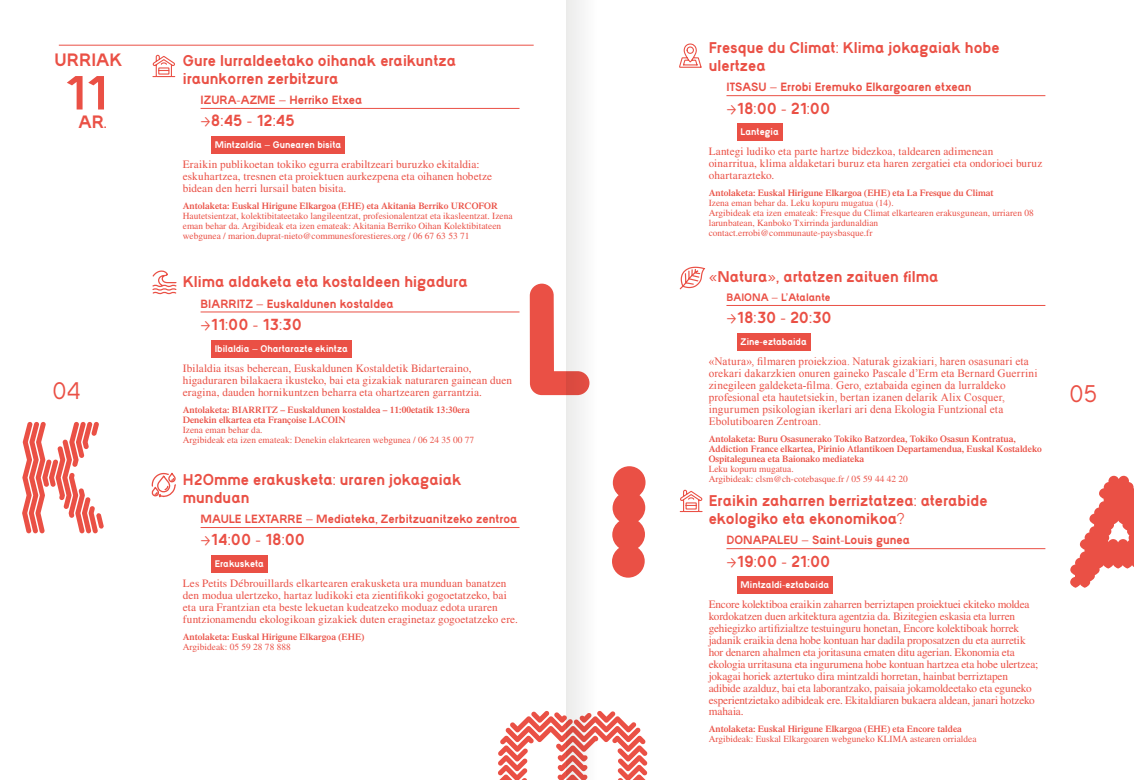
<style>
.page{position:relative;width:1134px;height:780px;background:#fff}
.page>*{position:absolute;margin:0;border:0;box-sizing:border-box;transform-origin:0 0}
.t1{font:700 50px "Cambium BO Straight";color:#ea5045}
.t2{font:25px "Cambium BO Straight";color:#ea5045}
.t3{font:700 18.75px "Cambium BO Straight";color:#ea5045}
.t4{font:700 16.62px "Cambium BO Straight";color:#ea5045}
.t5{font:700 16.25px/17.5px "Cambium BO Straight";color:#ea5045}
.t6{font:700 12.5px "Cambium BO Straight";color:#ea5045}
.t7{font:11.25px/11.9px "Times LT Std";color:#ea5045}
.t8{font:11.25px/11.9px "Times New Roman";letter-spacing:.015em;color:#ea5045}
.t9{font:700 11.25px "Cambium BO Straight";color:#ea5045}
.t10{font:700 10px "Cambium BO Straight";color:#fff}
.t11{font:9.38px/10px "Times LT Std";color:#ea5045}
.t12{font:600 9.38px/10px "Times LT Std";color:#ea5045}
</style>
<div class="page">
<hr style="left:201px;top:108px;width:318px;height:1px;background:#ea5045">
<div style="left:211px;top:137px;width:134px;height:17px;background:#ea5045"></div>
<hr style="left:201px;top:312px;width:318px;height:1px;background:#ea5045">
<div style="left:211px;top:340px;width:140px;height:17px;background:#ea5045"></div>
<hr style="left:201px;top:527px;width:318px;height:1px;background:#ea5045">
<div style="left:211px;top:555px;width:57px;height:18px;background:#ea5045"></div>
<svg style="left:152px;top:54px;width:24px;height:24px"></svg>
<svg style="left:152px;top:270px;width:25px;height:25px"></svg>
<svg style="left:151px;top:472px;width:25px;height:26px"></svg>
<hr style="left:726px;top:95px;width:319px;height:1px;background:#ea5045">
<div style="left:737px;top:124px;width:45px;height:17px;background:#ea5045"></div>
<hr style="left:726px;top:305px;width:319px;height:1px;background:#ea5045">
<div style="left:737px;top:334px;width:73px;height:17px;background:#ea5045"></div>
<hr style="left:726px;top:548px;width:319px;height:1px;background:#ea5045">
<div style="left:737px;top:577px;width:96px;height:17px;background:#ea5045"></div>
<svg style="left:680px;top:43px;width:22px;height:25px"></svg>
<svg style="left:680px;top:266px;width:26px;height:24px"></svg>
<svg style="left:680px;top:489px;width:23px;height:23px"></svg>
<svg style="left:22px;top:421px;width:82px;height:112px"></svg>
<svg style="left:529px;top:283px;width:38px;height:112px"></svg>
<svg style="left:498px;top:710px;width:69px;height:70px"></svg>
<svg style="left:1070px;top:476px;width:64px;height:111px"></svg>
<hr style="left:59px;top:45px;width:475px;height:1px;background:#ea5045">
<svg style="left:567px;top:0;width:113px;height:780px"></svg>
<h3 class="t3" style="left:55px;top:48px;width:69px">URRIAK</h3>
<h1 class="t1" style="left:65px;top:62px;width:44px">11</h1>
<h3 class="t3" style="left:78px;top:110px;width:30px">AR.</h3>
<h2 class="t2" style="left:52px;top:378px;width:31px">04</h2>
<h3 class="t5" style="left:183px;top:52px;width:275px">Gure lurraldeetako oihanak eraikuntza iraunkorren zerbitzura</h3>
<p class="t6" style="left:201px;top:92px;width:163px">IZURA-AZME – Herriko Etxea</p>
<h3 class="t4" style="left:201px;top:111px;width:96px">&gt;8:45 - 12:45</h3>
<p class="t10" style="left:215px;top:139px;width:128px">Mintzaldia – Gunearen bisita</p>
<p class="t7" style="left:183px;top:158px;width:311px">Eraikin publikoetan tokiko egurra erabiltzeari buruzko ekitaldia: eskuhartzea, tresnen eta proiektuen aurkezpena eta oihanen hobetze bidean den herri lursail baten bisita.</p>
<p class="t12" style="left:183px;top:201px;width:316px">Antolaketa: Euskal Hirigune Elkargoa (EHE) eta Akitania Berriko URCOFOR</p>
<p class="t11" style="left:183px;top:211px;width:331px">Hautetsientzat, kolektibitateetako langileentzat, profesionalentzat eta ikasleentzat. Izena eman behar da. Argibideak eta izen emateak: Akitania Berriko Oihan Kolektibitateen webgunea / marion.duprat-nieto@communesforestieres.org / 06 67 63 53 71</p>
<h3 class="t5" style="left:183px;top:273px;width:286px">Klima aldaketa eta kostaldeen higadura</h3>
<p class="t6" style="left:201px;top:296px;width:195px">BIARRITZ – Euskaldunen kostaldea</p>
<h3 class="t4" style="left:201px;top:314px;width:103px">&gt;11:00 - 13:30</h3>
<p class="t10" style="left:215px;top:342px;width:135px">Ibilaldia – Ohartarazte ekintza</p>
<p class="t7" style="left:183px;top:362px;width:331px">Ibilaldia itsas beherean, Euskaldunen Kostaldetik Bidarteraino, higaduraren bilakaera ikusteko, bai eta gizakiak naturaren gainean duen eragina, dauden hornikuntzen beharra eta ohartzearen garrantzia.</p>
<p class="t12" style="left:183px;top:404px;width:289px">Antolaketa: BIARRITZ – Euskaldunen kostaldea – 11:00etatik 13:30era<br>Denekin elkartea eta Françoise LACOIN</p>
<p class="t11" style="left:183px;top:424px;width:293px">Izena eman behar da.<br>Argibideak eta izen emateak: Denekin elakrtearen webgunea / 06 24 35 00 77</p>
<h3 class="t5" style="left:183px;top:471px;width:280px">H2Omme erakusketa: uraren jokagaiak munduan</h3>
<p class="t6" style="left:201px;top:511px;width:318px">MAULE LEXTARRE – Mediateka, Zerbitzuanitzeko zentroa</p>
<h3 class="t4" style="left:201px;top:529px;width:106px">&gt;14:00 - 18:00</h3>
<p class="t10" style="left:215px;top:558px;width:51px">Erakusketa</p>
<p class="t7" style="left:183px;top:577px;width:336px">Les Petits Débrouillards elkartearen erakusketa ura munduan banatzen den modua ulertzeko, hartaz ludikoki eta zientifikoki gogoetatzeko, bai eta ura Frantzian eta beste lekuetan kudeatzeko moduaz edota uraren funtzionamendu ekologikoan gizakiek duten eraginetaz gogoetatzeko ere.</p>
<p class="t12" style="left:183px;top:631px;width:183px">Antolaketa: Euskal Hirigune Elkargoa (EHE)</p>
<p class="t11" style="left:183px;top:641px;width:109px">Argibideak: 05 59 28 78 888</p>
<h3 class="t5" style="left:709px;top:39px;width:292px">Fresque du Climat: Klima jokagaiak hobe ulertzea</h3>
<p class="t6" style="left:726px;top:79px;width:247px">ITSASU – Errobi Eremuko Elkargoaren etxean</p>
<h3 class="t4" style="left:726px;top:98px;width:105px">&gt;18:00 - 21:00</h3>
<p class="t10" style="left:741px;top:126px;width:40px">Lantegia</p>
<p class="t7" style="left:709px;top:146px;width:335px">Lantegi ludiko eta parte hartze bidezkoa, taldearen adimenean oinarritua, klima aldaketari buruz eta haren zergatiei eta ondorioei buruz ohartarazteko.</p>
<p class="t12" style="left:709px;top:188px;width:286px">Antolaketa: Euskal Hirigune Elkargoa (EHE) eta La Fresque du Climat</p>
<p class="t11" style="left:709px;top:198px;width:327px">Izena eman behar da. Leku kopuru mugatua (14).<br>Argibideak eta izen emateak: Fresque du Climat elkartearen erakusgunean, urriaren 08 larunbatean, Kanboko Txirrinda jardunaldian contact.errobi@communaute-paysbasque.fr</p>
<h3 class="t5" style="left:709px;top:267px;width:231px">«Natura», artatzen zaituen filma</h3>
<p class="t9" style="left:726px;top:290px;width:106px">BAIONA – L’Atalante</p>
<h3 class="t4" style="left:726px;top:307px;width:107px">&gt;18:30 - 20:30</h3>
<p class="t10" style="left:741px;top:336px;width:68px">Zine-eztabaida</p>
<p class="t8" style="left:709px;top:355px;width:330px">«Natura», filmaren proiekzioa. Naturak gizakiari, haren osasunari eta orekari dakarzkien onuren gaineko Pascale d’Erm eta Bernard Guerrini zinegileen galdeketa-filma. Gero, eztabaida eginen da lurraldeko profesional eta hautetsiekin, bertan izanen delarik Alix Cosquer, ingurumen psikologian ikerlari ari dena Ekologia Funtzional eta Ebolutiboaren Zentroan.</p>
<p class="t12" style="left:709px;top:433px;width:335px">Antolaketa: Buru Osasunerako Tokiko Batzordea, Tokiko Osasun Kontratua,<br>Addiction France elkartea, Pirinio Atlantikoen Departamendua, Euskal Kostaldeko<br>Ospitalegunea eta Baionako mediateka</p>
<p class="t11" style="left:709px;top:463px;width:201px">Leku kopuru mugatua.<br>Argibideak: clsm@ch-cotebasque.fr / 05 59 44 42 20</p>
<h3 class="t5" style="left:709px;top:492px;width:280px">Eraikin zaharren berriztatzea: aterabide ekologiko eta ekonomikoa?</h3>
<p class="t6" style="left:726px;top:532px;width:185px">DONAPALEU – Saint-Louis gunea</p>
<h3 class="t4" style="left:726px;top:550px;width:105px">&gt;19:00 - 21:00</h3>
<p class="t10" style="left:741px;top:579px;width:90px">Mintzaldi-eztabaida</p>
<p class="t7" style="left:709px;top:598px;width:331px">Encore kolektiboa eraikin zaharren berriztapen proiektuei ekiteko moldea kordokatzen duen arkitektura agentzia da. Bizitegien eskasia eta lurren gehiegizko artifizialtze testuinguru honetan, Encore kolektiboak horrek jadanik eraikia dena hobe kontuan har dadila proposatzen du eta aurretik hor denaren ahalmen eta joritasuna ematen ditu agerian. Ekonomia eta ekologia urritasuna eta ingurumena hobe kontuan hartzea eta hobe ulertzea; jokagai horiek aztertuko dira mintzaldi horretan, hainbat berriztapen adibide azalduz, bai eta laborantzako, paisaia jokamoldeetako eta eguneko esperientzietako adibideak ere. Ekitaldiaren bukaera aldean, janari hotzeko mahaia.</p>
<p class="t12" style="left:709px;top:724px;width:255px">Antolaketa: Euskal Hirigune Elkargoa (EHE) eta Encore taldea</p>
<p class="t11" style="left:709px;top:734px;width:269px">Argibideak: Euskal Elkargoaren webguneko KLIMA astearen orrialdea</p>
<h2 class="t2" style="left:1069px;top:380px;width:31px">05</h2>
</div>
